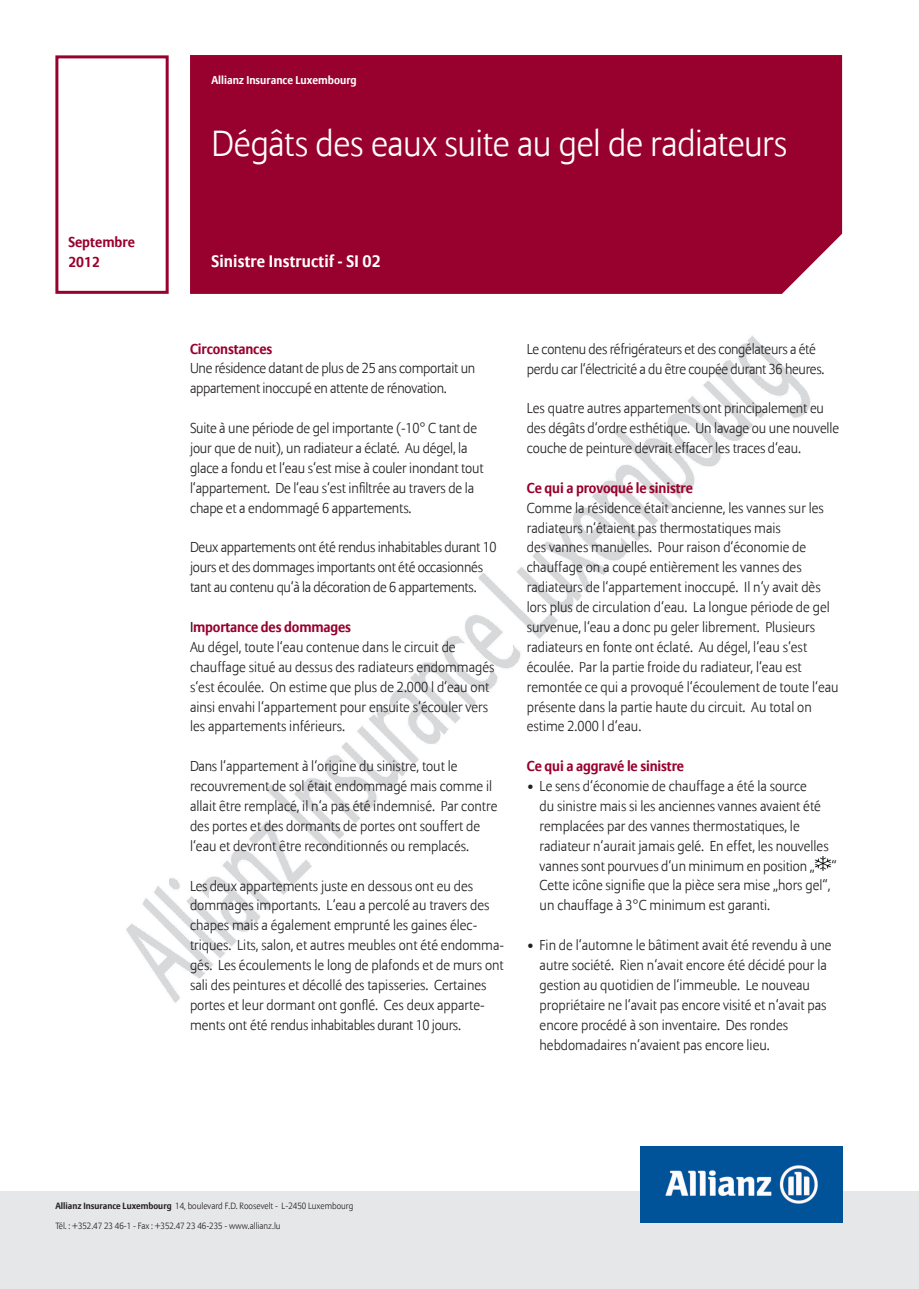
<style>
.page{position:relative;width:919px;height:1289px;background:#fff}
.page>*{position:absolute;margin:0;border:0;box-sizing:border-box;transform-origin:0 0}
.t1{font:300 36px "Allianz Sans";letter-spacing:-.015em;color:#fff}
.t2{font:700 16.5px "Allianz Sans";letter-spacing:.01em;color:#fff}
.t3{font:300 14.25px/20px "Allianz Sans";color:#231f20}
.t4{font:300 14.25px/20px "Allianz Sans";letter-spacing:-.02em;color:#231f20}
.t5{font:700 14.25px/20px "Allianz Sans";letter-spacing:-.01em;color:#98012d}
.t6{font:700 11.25px "Allianz Sans";color:#fff}
.t7{font:300 9px "Allianz Sans";color:#231f20}
.s1{font-weight:400}
.s2{font-weight:700;color:#98012d}
.s3{font-weight:700}
</style>
<div class="page">
<div style="left:0;top:1191px;width:918px;height:97px;background:#e6e7e9"></div>
<img style="left:126px;top:55px;width:717px;height:948px">
<img style="left:640px;top:1146px;width:202px;height:75px">
<div style="left:190px;top:55px;width:652px;height:239px;background:#98012d"></div>
<div style="left:55px;top:55px;width:114px;height:239px;border:3px solid #98012d"></div>
<img style="left:814px;top:856px;width:17px;height:14px">
<svg style="left:528px;top:784px;width:4px;height:5px"></svg>
<svg style="left:528px;top:943px;width:4px;height:5px"></svg>
<p class="t6" style="left:211px;top:73px;width:147px">Allianz Insurance Luxembourg</p>
<p class="t5" style="left:68px;top:232px;width:68px">Septembre<br>2012</p>
<h1 class="t1" style="left:211px;top:122px;width:577px">Dégâts des eaux suite au gel de radiateurs</h1>
<p class="t2" style="left:211px;top:251px;width:171px">Sinistre Instructif - SI 02</p>
<p class="t5" style="left:190px;top:339px;width:84px">Circonstances</p>
<p class="t4" style="left:190px;top:359px;width:287px">Une résidence datant de plus de 25 ans comportait un appartement inoccupé en attente de rénovation.</p>
<p class="t3" style="left:190px;top:419px;width:295px">Suite à une période de gel importante (-10° C tant de jour que de nuit), un radiateur a éclaté. Au dégel, la glace a fondu et l‘eau s‘est mise à couler inondant tout l‘appartement. De l‘eau s‘est infiltrée au travers de la chape et a endommagé 6 appartements.</p>
<p class="t4" style="left:190px;top:538px;width:308px">Deux appartements ont été rendus inhabitables durant 10 jours et des dommages importants ont été occasionnés tant au contenu qu‘à la décoration de 6 appartements.</p>
<p class="t3" style="left:190px;top:617px;width:306px"><span class="s1">I</span><span class="s2">mportance des dommages<br></span>Au dégel, toute l‘eau contenue dans le circuit de chauffage situé au dessus des radiateurs endommagés s‘est écoulée. On estime que plus de 2.000 l d‘eau ont ainsi envahi l‘appartement pour ensuite s‘écouler vers les appartements inférieurs.</p>
<p class="t3" style="left:190px;top:756px;width:309px">Dans l‘appartement à l‘origine du sinistre, tout le recouvrement de sol était endommagé mais comme il allait être remplacé, il n‘a pas été indemnisé. Par contre des portes et des dormants de portes ont souffert de l‘eau et devront être reconditionnés ou remplacés.</p>
<p class="t3" style="left:190px;top:876px;width:315px">Les deux appartements juste en dessous ont eu des dommages importants. L‘eau a percolé au travers des chapes mais a également emprunté les gaines élec&shy;triques. Lits, salon, et autres meubles ont été endomma&shy;gés. Les écoulements le long de plafonds et de murs ont sali des peintures et décollé des tapisseries. Certaines portes et leur dormant ont gonflé. Ces deux apparte&shy;ments ont été rendus inhabitables durant 10 jours.</p>
<p class="t4" style="left:527px;top:339px;width:299px">Le contenu des réfrigérateurs et des congélateurs a été perdu car l‘électricité a du être coupée durant 36 heures.</p>
<p class="t3" style="left:527px;top:399px;width:314px">Les quatre autres appartements ont principalement eu des dégâts d‘ordre esthétique. Un lavage ou une nouvelle couche de peinture devrait effacer les traces d‘eau.</p>
<p class="t5" style="left:527px;top:478px;width:167px">Ce qui a provoqué le sinistre</p>
<p class="t3" style="left:527px;top:498px;width:313px">Comme la résidence était ancienne, les vannes sur les radiateurs n‘étaient pas thermostatiques mais<br>des vannes manuelles. Pour raison d‘économie de chauffage on a coupé entièrement les vannes des radiateurs de l‘appartement inoccupé. Il n‘y avait dès lors plus de circulation d‘eau. La longue période de gel survenue, l‘eau a donc pu geler librement. Plusieurs radiateurs en fonte ont éclaté. Au dégel, l‘eau s‘est écoulée. Par la partie froide du radiateur, l‘eau est remontée ce qui a provoqué l‘écoulement de toute l‘eau présente dans la partie haute du circuit. Au total on estime 2.000 l d‘eau.</p>
<p class="t5" style="left:527px;top:756px;width:159px">Ce qui a aggravé le sinistre</p>
<p class="t3" style="left:539px;top:777px;width:298px">Le sens d‘économie de chauffage a été la source<br>du sinistre mais si les anciennes vannes avaient été remplacées par des vannes thermostatiques, le radiateur n‘aurait jamais gelé. En effet, les nouvelles vannes sont pourvues d‘un minimum en position „ “ Cette icône signifie que la pièce sera mise „hors gel“, un chauffage à 3°C minimum est garanti.</p>
<p class="t3" style="left:539px;top:935px;width:293px">Fin de l‘automne le bâtiment avait été revendu à une autre société. Rien n‘avait encore été décidé pour la gestion au quotidien de l‘immeuble. Le nouveau propriétaire ne l‘avait pas encore visité et n‘avait pas encore procédé à son inventaire. Des rondes hebdomadaires n‘avaient pas encore lieu.</p>
<p class="t7" style="left:55px;top:1199px;width:299px"><span class="s3">Allianz Insurance Luxembourg</span> 14, boulevard F.D. Roosevelt - L-2450 Luxembourg</p>
<p class="t7" style="left:55px;top:1219px;width:227px">Tél. : +352.47 23 46-1 - Fax : +352.47 23 46-235 - www.allianz.lu</p>
</div>
